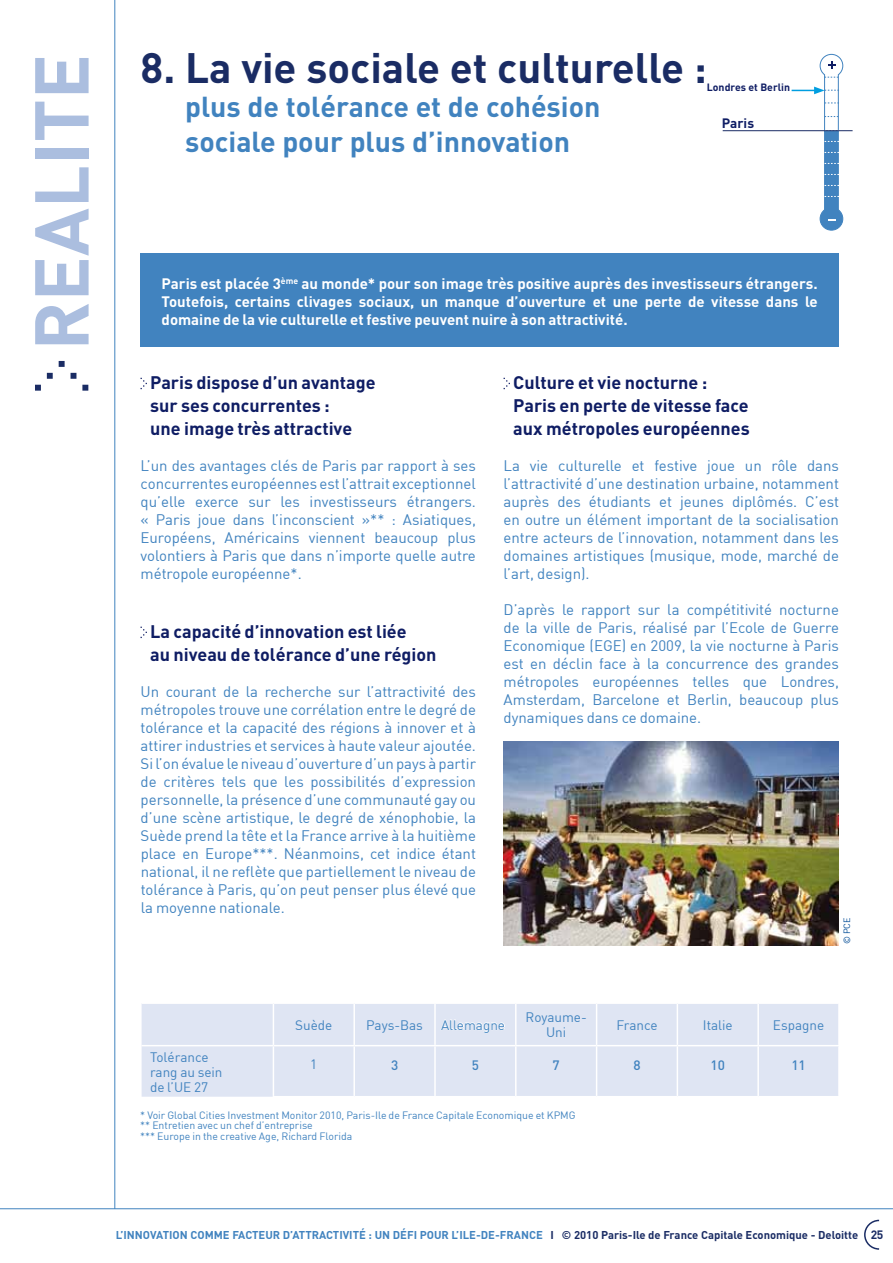
<style>
.page{position:relative;width:893px;height:1263px;background:#fff}
.page>*{position:absolute;margin:0;border:0;box-sizing:border-box;transform-origin:0 0}
.t1{font:700 75px "DIN";color:#abbedf}
.t2{font:700 42px "DIN";color:#1a2c64}
.t3{font:700 28.5px/34.2px "DIN";color:#4183bf}
.t4{font:700 18px/23px "DIN";color:#0f1d64}
.t5{font:15px/18px "DIN Regular ok";color:#4183bf;text-align:justify}
.t6{font:700 15px/18px "DIN";color:#fff;text-align:justify}
.t7{font:13.5px/15px "DIN Regular ok";color:#4183bf;text-align:center}
.t8{font:500 13.5px "DIN";color:#4183bf}
.t9{font:700 13.5px "DIN";color:#0f1d64}
.t10{font:13.5px "DIN";color:#4183bf}
.t11{font:700 11.25px "DIN";color:#4183bf}
.t12{font:700 11.25px "DIN";color:#1a2c64}
.t13{font:10.5px/10.5px "DIN Regular ok";color:#4183bf}
.t14{font:700 10.5px "DIN";color:#0f1d64}
.t15{font:9px "DIN Regular ok";color:#004b95}
.s1{font-size:12px}
</style>
<div class="page">
<svg style="left:35px;top:361px;width:53px;height:30px"></svg>
<hr style="left:0;top:1208px;width:893px;height:1px;background:#4183bf">
<hr style="left:115px;top:0;width:1px;height:1209px;background:#4183bf">
<svg style="left:864px;top:1219px;width:16px;height:31px"></svg>
<svg style="left:141px;top:378px;width:6px;height:11px"></svg>
<svg style="left:141px;top:627px;width:6px;height:11px"></svg>
<svg style="left:504px;top:378px;width:6px;height:11px"></svg>
<div style="left:140px;top:254px;width:699px;height:93px;background:#4183bf"></div>
<div style="left:142px;top:1004px;width:696px;height:93px;background:#dfe5f3"></div>
<hr style="left:142px;top:1045px;width:131px;height:1px;background:#fff">
<hr style="left:273px;top:1004px;width:1px;height:41px;background:#fff">
<hr style="left:353px;top:1004px;width:2px;height:41px;background:#fff">
<hr style="left:434px;top:1004px;width:2px;height:41px;background:#fff">
<hr style="left:515px;top:1004px;width:2px;height:41px;background:#fff">
<hr style="left:596px;top:1004px;width:1px;height:41px;background:#fff">
<hr style="left:677px;top:1004px;width:1px;height:41px;background:#fff">
<hr style="left:757px;top:1004px;width:2px;height:41px;background:#fff">
<hr style="left:273px;top:1045px;width:81px;height:1px;background:#fff">
<hr style="left:273px;top:1046px;width:1px;height:50px;background:#fff">
<hr style="left:354px;top:1045px;width:81px;height:1px;background:#fff">
<hr style="left:353px;top:1046px;width:2px;height:50px;background:#fff">
<hr style="left:435px;top:1045px;width:81px;height:1px;background:#fff">
<hr style="left:434px;top:1046px;width:2px;height:50px;background:#fff">
<hr style="left:516px;top:1045px;width:81px;height:1px;background:#fff">
<hr style="left:515px;top:1046px;width:2px;height:50px;background:#fff">
<hr style="left:597px;top:1045px;width:80px;height:1px;background:#fff">
<hr style="left:596px;top:1046px;width:1px;height:50px;background:#fff">
<hr style="left:677px;top:1045px;width:81px;height:1px;background:#fff">
<hr style="left:677px;top:1046px;width:1px;height:50px;background:#fff">
<hr style="left:758px;top:1045px;width:82px;height:1px;background:#fff">
<hr style="left:757px;top:1046px;width:2px;height:50px;background:#fff">
<hr style="left:273px;top:1096px;width:81px;height:1px;background:#fff">
<hr style="left:354px;top:1096px;width:81px;height:1px;background:#fff">
<hr style="left:435px;top:1096px;width:81px;height:1px;background:#fff">
<hr style="left:516px;top:1096px;width:81px;height:1px;background:#fff">
<hr style="left:597px;top:1096px;width:80px;height:1px;background:#fff">
<hr style="left:677px;top:1096px;width:81px;height:1px;background:#fff">
<hr style="left:758px;top:1096px;width:82px;height:1px;background:#fff">
<svg style="left:440px;top:1019px;width:65px;height:14px"></svg>
<hr style="left:723px;top:130px;width:130px;height:1px;background:#1a2c64">
<svg style="left:792px;top:54px;width:51px;height:177px"></svg>
<img style="left:504px;top:741px;width:335px;height:204px">
<h1 class="t1" style="left:12px;top:350px;width:288px;rotate:-90deg">Realite</h1>
<h2 class="t2" style="left:141px;top:41px;width:568px">8. La vie sociale et culturelle :</h2>
<h3 class="t3" style="left:185px;top:89px;width:417px">plus de tolérance et de cohésion sociale pour plus d’innovation</h3>
<p class="t14" style="left:707px;top:81px;width:85px">Londres et Berlin</p>
<p class="t9" style="left:722px;top:115px;width:34px">Paris</p>
<p class="t6" style="left:162px;top:273px;width:658px">Paris est placée 3<sup>ème</sup> au monde* pour son image très positive auprès des investisseurs étrangers.<br>Toutefois, certains clivages sociaux, un manque d’ouverture et une perte de vitesse dans le domaine de la vie culturelle et festive peuvent nuire à son attractivité.</p>
<p class="t4" style="left:150px;top:370px;width:227px">Paris dispose d’un avantage sur ses concurrentes :<br>une image très attractive</p>
<p class="t5" style="left:141px;top:456px;width:337px">L’un des avantages clés de Paris par rapport à ses concurrentes européennes estl’attrait exceptionnel qu’elle exerce sur les investisseurs étrangers. « Paris joue dans l’inconscient »** : Asiatiques, Européens, Américains viennent beaucoup plus volontiers à Paris que dans n’importe quelle autre métropole européenne*.</p>
<p class="t4" style="left:150px;top:619px;width:288px">La capacité d’innovation est liée<br>au niveau de tolérance d’une région</p>
<p class="t5" style="left:141px;top:682px;width:337px">Un courant de la recherche sur l’attractivité des métropoles trouve une corrélation entre le degré de tolérance et la capacité des régions à innover et à attirer industries et services à haute valeur ajoutée.<br>Sil’on évalue le niveau d’ouverture d’un pays à partir de critères tels que les possibilités d’expression personnelle, la présence d’une communauté gay ou d’une scène artistique, le degré de xénophobie, la Suède prend la tête et la France arrive à la huitième place en Europe***. Néanmoins, cet indice étant national, il ne reflète que partiellement le niveau de tolérance à Paris, qu’on peut penser plus élevé que la moyenne nationale.</p>
<p class="t4" style="left:513px;top:370px;width:238px">Culture et vie nocturne :<br>Paris en perte de vitesse face aux métropoles européennes</p>
<p class="t5" style="left:504px;top:456px;width:337px">La vie culturelle et festive joue un rôle dans l’attractivité d’une destination urbaine, notamment auprès des étudiants et jeunes diplômés. C’est en outre un élément important de la socialisation entre acteurs de l’innovation, notamment dans les domaines artistiques (musique, mode, marché de l’art, design).</p>
<p class="t5" style="left:504px;top:600px;width:337px">D’après le rapport sur la compétitivité nocturne de la ville de Paris, réalisé par l’Ecole de Guerre Economique (EGE) en 2009, la vie nocturne à Paris est en déclin face à la concurrence des grandes métropoles européennes telles que Londres, Amsterdam, Barcelone et Berlin, beaucoup plus dynamiques dans ce domaine.</p>
<p class="t15" style="left:841px;top:944px;width:28px;rotate:-90deg">© PCE</p>
<p class="t7" style="left:295px;top:1017px;width:39px">Suède</p>
<p class="t7" style="left:366px;top:1017px;width:58px">Pays-Bas</p>
<p class="t7" style="left:441px;top:1017px;width:66px">Allemagne</p>
<p class="t7" style="left:526px;top:1009px;width:63px">Royaume-<br>Uni</p>
<p class="t7" style="left:616px;top:1017px;width:43px">France</p>
<p class="t7" style="left:703px;top:1017px;width:31px">Italie</p>
<p class="t7" style="left:773px;top:1017px;width:53px">Espagne</p>
<p class="t7" style="left:150px;top:1049px;width:74px;text-align:left">Tolérance rang au sein de l’UE 27</p>
<p class="t10" style="left:310px;top:1056px;width:9px">1</p>
<p class="t8" style="left:391px;top:1056px;width:9px">3</p>
<p class="t8" style="left:472px;top:1056px;width:9px">5</p>
<p class="t8" style="left:553px;top:1056px;width:9px">7</p>
<p class="t8" style="left:633px;top:1056px;width:9px">8</p>
<p class="t8" style="left:711px;top:1056px;width:16px">10</p>
<p class="t8" style="left:791px;top:1056px;width:16px">11</p>
<p class="t13" style="left:140px;top:1109px;width:437px">* Voir Global Cities Investment Monitor 2010, Paris-Ile de France Capitale Economique et KPMG ** Entretien avec un chef d’entreprise<br>*** Europe in the creative Age, Richard Florida</p>
<p class="t11" style="left:116px;top:1228px;width:421px">L’i nnovation comme facteur d’attractivité : un défi pour l’Ile-de-France</p>
<p class="t12" style="left:551px;top:1228px;width:334px">I © 2010 Paris-Ile de France capitale Economique - Deloitte <span class="s1">25</span></p>
</div>
